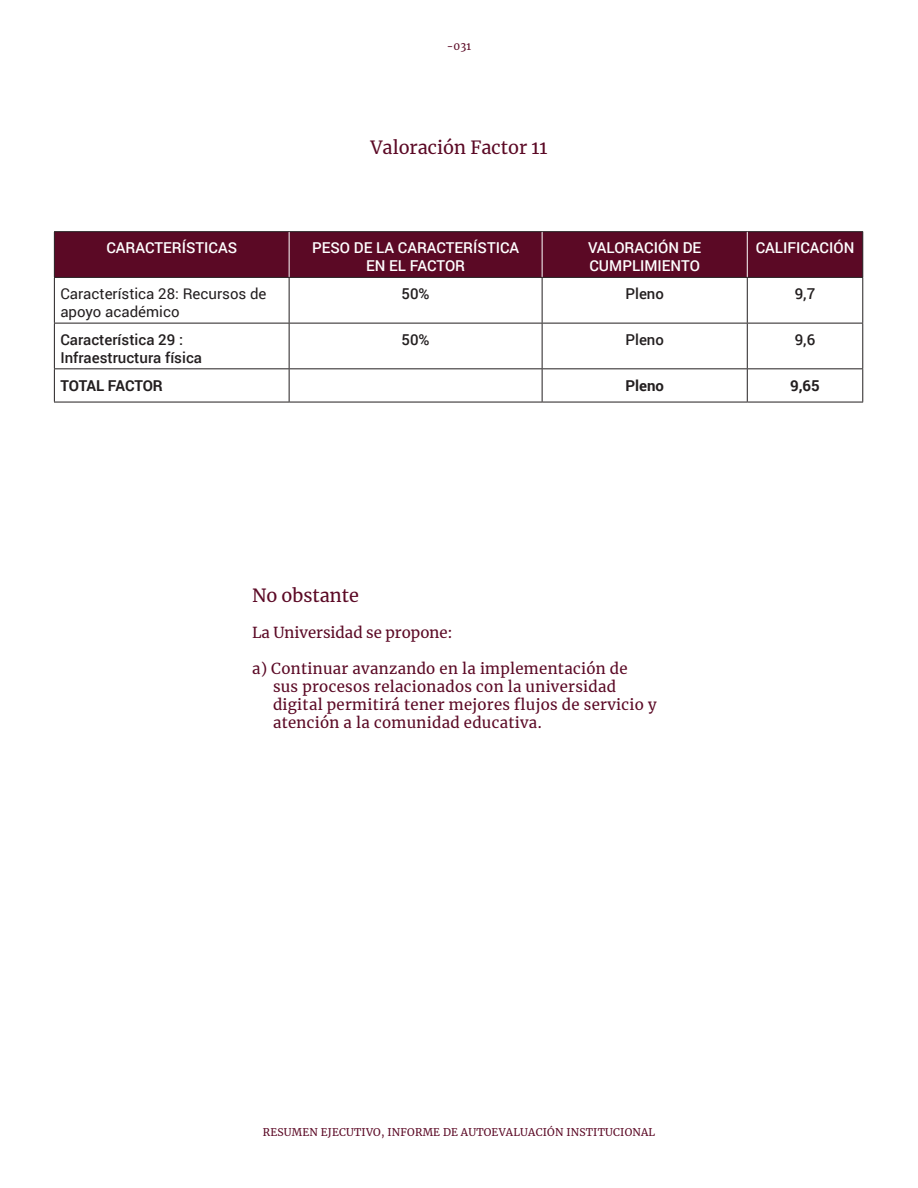
<style>
.page{position:relative;width:918px;height:1188px;background:#fff}
.page>*{position:absolute;margin:0;border:0;box-sizing:border-box;transform-origin:0 0}
.t1{font:18px "Merriweather";color:#5b0925}
.TABULADOS{font:15px/18px "Merriweather";letter-spacing:.02em;color:#5b0925}
.t2{font:500 15px "Roboto";color:#fff}
.t3{font:500 15px "Roboto";color:#231f20}
.t4{font:15px/18px "Roboto";color:#231f20}
.TABULADOS-2{font:15px "Merriweather";color:#5b0925}
.t5{font:700 15px "Roboto";color:#231f20}
.t6{font:10.5px "Merriweather";letter-spacing:.02em;color:#5b0925}
</style>
<div class="page">
<div style="left:55px;top:232px;width:807px;height:45px;background:#5b0925"></div>
<hr style="left:54px;top:231px;width:235px;height:1px;background:#231f20">
<hr style="left:54px;top:232px;width:1px;height:45px;background:#231f20">
<hr style="left:289px;top:231px;width:253px;height:1px;background:#231f20">
<hr style="left:542px;top:231px;width:205px;height:1px;background:#231f20">
<hr style="left:747px;top:231px;width:116px;height:1px;background:#231f20">
<hr style="left:862px;top:232px;width:1px;height:45px;background:#231f20">
<hr style="left:289px;top:232px;width:1px;height:45px;background:#fff">
<hr style="left:542px;top:232px;width:1px;height:45px;background:#fff">
<hr style="left:747px;top:232px;width:1px;height:45px;background:#fff">
<hr style="left:54px;top:277px;width:235px;height:1px;background:#231f20">
<hr style="left:54px;top:278px;width:1px;height:45px;background:#231f20">
<hr style="left:289px;top:277px;width:253px;height:1px;background:#231f20">
<hr style="left:289px;top:278px;width:1px;height:45px;background:#231f20">
<hr style="left:542px;top:277px;width:205px;height:1px;background:#231f20">
<hr style="left:542px;top:278px;width:1px;height:45px;background:#231f20">
<hr style="left:747px;top:277px;width:116px;height:1px;background:#231f20">
<hr style="left:747px;top:278px;width:1px;height:45px;background:#231f20">
<hr style="left:862px;top:278px;width:1px;height:45px;background:#231f20">
<hr style="left:54px;top:323px;width:235px;height:1px;background:#231f20">
<hr style="left:54px;top:323px;width:1px;height:45px;background:#231f20">
<hr style="left:289px;top:323px;width:253px;height:1px;background:#231f20">
<hr style="left:289px;top:323px;width:1px;height:45px;background:#231f20">
<hr style="left:542px;top:323px;width:205px;height:1px;background:#231f20">
<hr style="left:542px;top:323px;width:1px;height:45px;background:#231f20">
<hr style="left:747px;top:323px;width:116px;height:1px;background:#231f20">
<hr style="left:747px;top:323px;width:1px;height:45px;background:#231f20">
<hr style="left:862px;top:323px;width:1px;height:45px;background:#231f20">
<hr style="left:54px;top:368px;width:235px;height:1px;background:#231f20">
<hr style="left:54px;top:369px;width:1px;height:33px;background:#231f20">
<hr style="left:289px;top:368px;width:253px;height:1px;background:#231f20">
<hr style="left:289px;top:369px;width:1px;height:33px;background:#231f20">
<hr style="left:542px;top:368px;width:205px;height:1px;background:#231f20">
<hr style="left:542px;top:369px;width:1px;height:33px;background:#231f20">
<hr style="left:747px;top:368px;width:116px;height:1px;background:#231f20">
<hr style="left:747px;top:369px;width:1px;height:33px;background:#231f20">
<hr style="left:862px;top:369px;width:1px;height:33px;background:#231f20">
<hr style="left:54px;top:402px;width:235px;height:1px;background:#231f20">
<hr style="left:289px;top:402px;width:253px;height:1px;background:#231f20">
<hr style="left:542px;top:402px;width:205px;height:1px;background:#231f20">
<hr style="left:747px;top:402px;width:116px;height:1px;background:#231f20">
<p class="t6" style="left:447px;top:39px;width:26px">-031</p>
<p class="t1" style="left:371px;top:135px;width:178px">Valoración Factor 11</p>
<p class="t2" style="left:106px;top:238px;width:132px">CARACTERÍSTICAS</p>
<p class="t2" style="left:312px;top:238px;width:209px">PESO DE LA CARACTERÍSTICA</p>
<p class="t2" style="left:366px;top:256px;width:101px">EN EL FACTOR</p>
<p class="t2" style="left:588px;top:238px;width:115px">VALORACIÓN DE</p>
<p class="t2" style="left:589px;top:256px;width:112px">CUMPLIMIENTO</p>
<p class="t2" style="left:756px;top:238px;width:100px">CALIFICACIÓN</p>
<p class="t4" style="left:60px;top:284px;width:208px">Característica 28: Recursos de apoyo académico</p>
<p class="t3" style="left:402px;top:283px;width:30px">50%</p>
<p class="t3" style="left:625px;top:283px;width:40px">Pleno</p>
<p class="t3" style="left:795px;top:283px;width:22px">9,7</p>
<p class="t3" style="left:60px;top:329px;width:124px">Característica 29 :</p>
<p class="t3" style="left:60px;top:347px;width:143px">Infraestructura física</p>
<p class="t3" style="left:402px;top:329px;width:30px">50%</p>
<p class="t3" style="left:625px;top:329px;width:40px">Pleno</p>
<p class="t3" style="left:795px;top:329px;width:22px">9,6</p>
<p class="t5" style="left:60px;top:375px;width:104px">TOTAL FACTOR</p>
<p class="t5" style="left:625px;top:375px;width:40px">Pleno</p>
<p class="t5" style="left:790px;top:375px;width:31px">9,65</p>
<p class="t1" style="left:252px;top:583px;width:109px">No obstante</p>
<p class="TABULADOS-2" style="left:252px;top:622px;width:202px">La Universidad se propone:</p>
<p class="TABULADOS" style="left:273px;top:659px;width:385px;text-indent:-21px">a) Continuar avanzando en la implementación de sus procesos relacionados con la universidad digital permitirá tener mejores flujos de servicio y atención a la comunidad educativa.</p>
<p class="t6" style="left:263px;top:1125px;width:394px">RESUMEN EJECUTIVO, INFORME DE AUTOEVALUACIÓN INSTITUCIONAL</p>
</div>
